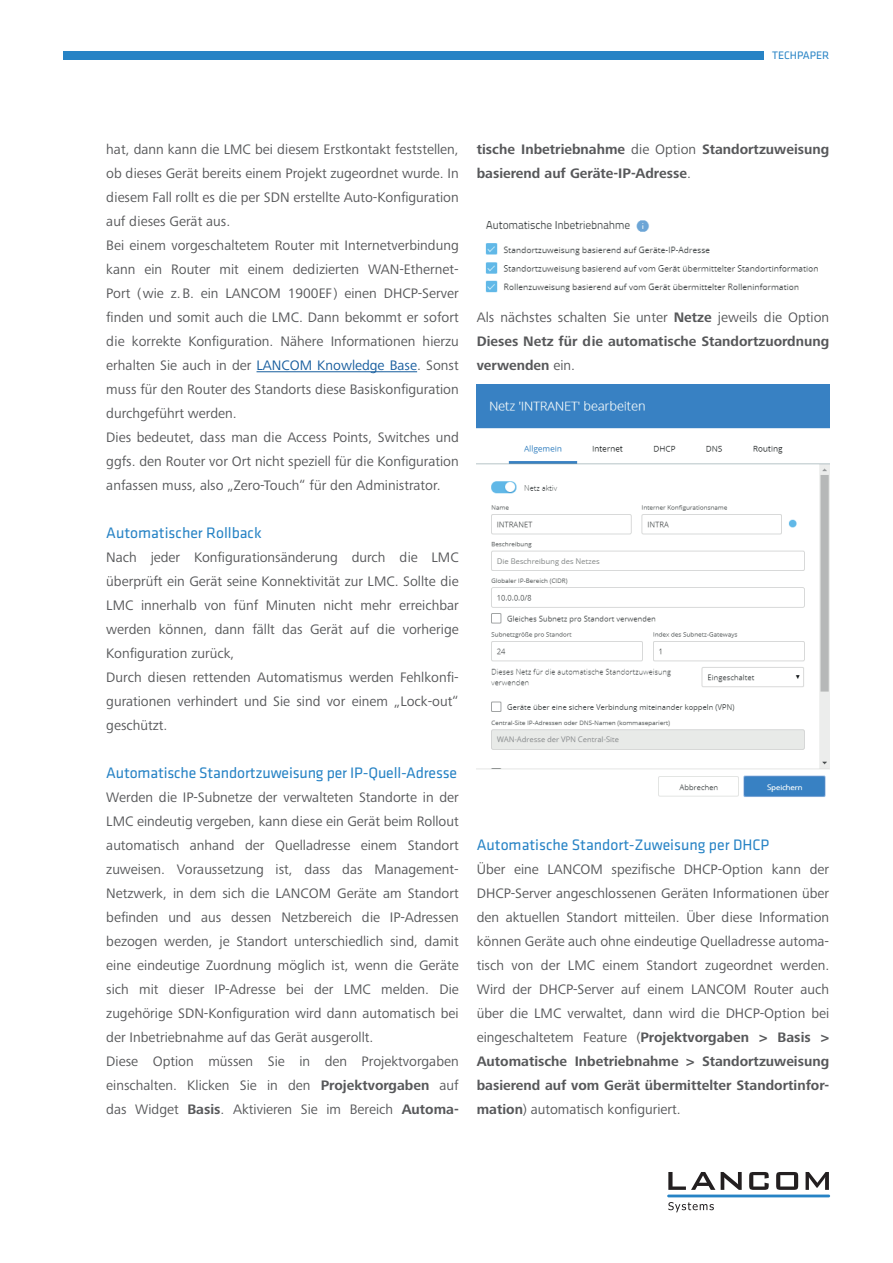
<style>
.page{position:relative;width:893px;height:1263px;background:#fff}
.page>*{position:absolute;margin:0;border:0;box-sizing:border-box;transform-origin:0 0}
.t1{font:15.75px "Klavika Basic";color:#2783c5}
.t2{font:14.25px/24px "Frutiger Next Pro";color:#57585a}
.t3{font:700 14.25px/24px "Frutiger Next Pro";color:#57585a}
.t4{font:11.25px "Klavika Basic";color:#2783c5}
.s1{color:#175d9e}
.s2{font-weight:700}
.s3{font-weight:400}
</style>
<div class="page">
<svg style="left:668px;top:1172px;width:47px;height:18px"></svg>
<svg style="left:721px;top:1172px;width:21px;height:18px"></svg>
<svg style="left:749px;top:1172px;width:20px;height:18px"></svg>
<svg style="left:776px;top:1172px;width:22px;height:18px"></svg>
<svg style="left:806px;top:1172px;width:23px;height:18px"></svg>
<svg style="left:668px;top:1202px;width:46px;height:10px"></svg>
<hr style="left:667px;top:1194px;width:163px;height:3px;background:#2783c5">
<div style="left:64px;top:51px;width:700px;height:9px;background:#2783c5"></div>
<hr style="left:257px;top:371px;width:160px;height:1px;background:#175d9e">
<img style="left:485px;top:220px;width:333px;height:73px">
<img style="left:477px;top:384px;width:353px;height:413px">
<p class="t4" style="left:772px;top:48px;width:59px">TECHPAPER</p>
<p class="t2" style="left:106px;top:138px;width:354px">hat, dann kann die LMC bei diesem Erstkontakt feststellen, ob dieses Gerät bereits einem Projekt zugeordnet wurde. In diesem Fall rollt es die per SDN erstellte Auto-Konfiguration auf dieses Gerät aus.<br>Bei einem vorgeschaltetem Router mit Internetverbindung kann ein Router mit einem dedizierten WAN-Ethernet-Port (wie z.B. ein LANCOM 1900EF ) einen DHCP-Server finden und somit auch die LMC. Dann bekommt er sofort die korrekte Konfiguration. Nähere Informationen hierzu erhalten Sie auch in der <span class="s1">LANCOM Knowledge Base</span>. Sonst muss für den Router des Standorts diese Basiskonfiguration durchgeführt werden.<br>Dies bedeutet, dass man die Access Points, Switches und ggfs. den Router vor Ort nicht speziell für die Konfiguration anfassen muss, also „Zero-Touch“ für den Administrator.</p>
<p class="t1" style="left:106px;top:523px;width:157px">Automatischer Rollback</p>
<p class="t2" style="left:106px;top:546px;width:354px">Nach jeder Konfigurationsänderung durch die LMC überprüft ein Gerät seine Konnektivität zur LMC. Sollte die LMC innerhalb von fünf Minuten nicht mehr erreichbar werden können, dann fällt das Gerät auf die vorherige Konfiguration zurück,<br>Durch diesen rettenden Automatismus werden Fehlkonfi&shy;gurationen verhindert und Sie sind vor einem „Lock-out“ geschützt.</p>
<p class="t1" style="left:106px;top:763px;width:352px">Automatische Standortzuweisung per IP-Quell-Adresse</p>
<p class="t2" style="left:106px;top:786px;width:354px">Werden die IP-Subnetze der verwalteten Standorte in der LMC eindeutig vergeben, kann diese ein Gerät beim Rollout automatisch anhand der Quelladresse einem Standort zuweisen. Voraussetzung ist, dass das Management-Netzwerk, in dem sich die LANCOM Geräte am Standort befinden und aus dessen Netzbereich die IP-Adressen bezogen werden, je Standort unterschiedlich sind, damit eine eindeutige Zuordnung möglich ist, wenn die Geräte sich mit dieser IP-Adresse bei der LMC melden. Die zugehörige SDN-Konfiguration wird dann automatisch bei der Inbetriebnahme auf das Gerät ausgerollt.<br>Diese Option müssen Sie in den Projektvorgaben einschalten. Klicken Sie in den <span class="s2">Projektvorgaben</span> auf das Widget <span class="s2">Basis</span>. Aktivieren Sie im Bereich <span class="s2">Automa-</span></p>
<p class="t3" style="left:477px;top:138px;width:354px">tische Inbetriebnahme <span class="s3">die Option</span> Standortzuweisung basierend auf Geräte-IP-Adresse<span class="s3">.</span></p>
<p class="t3" style="left:477px;top:306px;width:354px;text-align:justify"><span class="s3">Als nächstes schalten Sie unter</span> Netze <span class="s3">jeweils die Option </span>Dieses Netz für die automatische Standortzuordnung verwenden <span class="s3">ein.</span></p>
<p class="t1" style="left:477px;top:835px;width:294px">Automatische Standort-Zuweisung per DHCP</p>
<p class="t2" style="left:477px;top:858px;width:354px;text-align:justify">Über eine LANCOM spezifische DHCP-Option kann der DHCP-Server angeschlossenen Geräten Informationen über den aktuellen Standort mitteilen. Über diese Information können Geräte auch ohne eindeutige Quelladresse automa&shy;tisch von der LMC einem Standort zugeordnet werden.<br>Wird der DHCP-Server auf einem LANCOM Router auch über die LMC verwaltet, dann wird die DHCP-Option bei eingeschaltetem Feature (<span class="s2">Projektvorgaben &gt; Basis &gt; Automatische Inbetriebnahme &gt; Standortzuweisung basierend auf vom Gerät übermittelter Standortinfor&shy;mation</span>) automatisch konfiguriert.</p>
</div>
